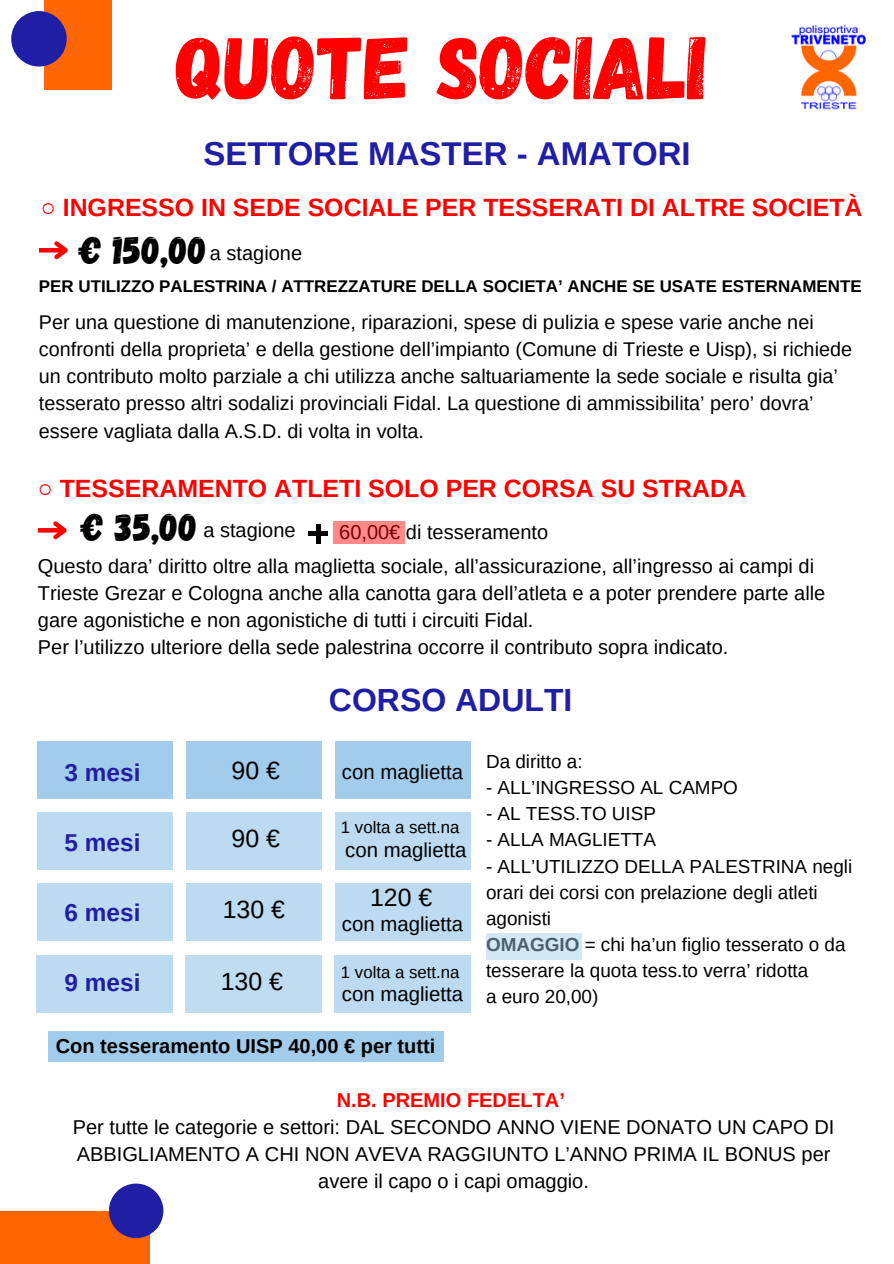
<style>
.page{position:relative;width:894px;height:1264px;background:#fff}
.page>*{position:absolute;margin:0;border:0;box-sizing:border-box;transform-origin:0 0}
.t1{font:88.95px "Gagalin";color:#f00}
.t2{font:38.7px "Gagalin";color:#000}
.t3{font:700 33px "Arimo";color:#211ea6}
.t4{font:700 31.95px "Arimo";color:#211ea6}
.t5{font:700 24.9px "Arimo";color:#f00}
.t6{font:24.9px "Arimo";color:#000}
.t7{font:700 24.3px "Arimo";color:#211ea6}
.t8{font:20.4px "Arimo";color:#000}
.t9{font:20.1px/27px "Arimo";color:#000}
.t10{font:700 20.1px "Arimo";color:#000}
.t11{font:700 20.1px "Arimo";color:#f00}
.t12{font:19.95px "Arimo";color:#000}
.t13{font:19.8px/27.2px "Arimo";color:#000}
.t14{font:18.9px/26.1px "Arimo";color:#000}
.t15{font:700 16.95px "Arimo";color:#000}
.t16{font:16.8px "Arimo";color:#000}
.s1{font-weight:700}
</style>
<div class="page">
<img style="left:791px;top:25px;width:75px;height:85px">
<div style="left:0;top:1210px;width:150px;height:53px;background:#ff6603"></div>
<div style="left:109px;top:1183px;width:54px;height:55px;background:#211ea6;border-radius:50%"></div>
<div style="left:44px;top:0;width:68px;height:89px;background:#ff6603"></div>
<div style="left:11px;top:11px;width:56px;height:56px;background:#211ea6;border-radius:50%"></div>
<hr style="left:39px;top:248px;width:27px;height:4px;background:#f00">
<svg style="left:50px;top:241px;width:18px;height:19px"></svg>
<svg style="left:38px;top:528px;width:11px;height:4px"></svg>
<svg style="left:49px;top:521px;width:18px;height:19px"></svg>
<hr style="left:316px;top:524px;width:4px;height:19px;background:#000">
<div style="left:309px;top:531px;width:19px;height:5px;background:#000"></div>
<div style="left:333px;top:521px;width:71px;height:23px;background:#f88"></div>
<div style="left:37px;top:883px;width:135px;height:58px;background:#bcdaf0"></div>
<div style="left:37px;top:812px;width:135px;height:58px;background:#bcdaf0"></div>
<div style="left:36px;top:955px;width:136px;height:57px;background:#bcdaf0"></div>
<div style="left:37px;top:741px;width:135px;height:57px;background:#a2cceb"></div>
<div style="left:186px;top:883px;width:135px;height:58px;background:#bcdaf0"></div>
<div style="left:186px;top:812px;width:135px;height:58px;background:#bcdaf0"></div>
<div style="left:185px;top:955px;width:136px;height:57px;background:#bfdcf1"></div>
<div style="left:186px;top:741px;width:135px;height:57px;background:#a2cceb"></div>
<div style="left:335px;top:883px;width:135px;height:58px;background:#bcdaf0"></div>
<div style="left:335px;top:812px;width:135px;height:58px;background:#bcdaf0"></div>
<div style="left:334px;top:955px;width:136px;height:57px;background:#bcdaf0"></div>
<div style="left:335px;top:741px;width:135px;height:57px;background:#a2cceb"></div>
<div style="left:486px;top:933px;width:95px;height:27px;background:#d3e7f5"></div>
<div style="left:48px;top:1031px;width:395px;height:30px;background:#a2cceb"></div>
<p class="t1" style="left:176px;top:10px;width:532px">QUOTE SOCIALI</p>
<h4 class="t3" style="left:203px;top:135px;width:489px">SETTORE MASTER - AMATORI</h4>
<h3 class="t5" style="left:41px;top:193px;width:823px">○ INGRESSO IN SEDE SOCIALE PER TESSERATI DI ALTRE SOCIETÀ</h3>
<p class="t2" style="left:80px;top:225px;width:129px">€ 150,00</p>
<h4 class="t12" style="left:210px;top:242px;width:94px">a stagione</h4>
<h2 class="t15" style="left:39px;top:276px;width:824px">PER UTILIZZO PALESTRINA / ATTREZZATURE DELLA SOCIETA’ ANCHE SE USATE ESTERNAMENTE</h2>
<h2 class="t13" style="left:39px;top:308px;width:814px">Per una questione di manutenzione, riparazioni, spese di pulizia e spese varie anche nei confronti della proprieta’ e della gestione dell’impianto (Comune di Trieste e Uisp), si richiede un contributo molto parziale a chi utilizza anche saltuariamente la sede sociale e risulta gia’ tesserato presso altri sodalizi provinciali Fidal. La questione di ammissibilita’ pero’ dovra’ essere vagliata dalla A.S.D. di volta in volta.</h2>
<p class="t5" style="left:38px;top:475px;width:709px">○ TESSERAMENTO ATLETI SOLO PER CORSA SU STRADA</p>
<p class="t2" style="left:82px;top:501px;width:118px">€ 35,00</p>
<p class="t12" style="left:203px;top:518px;width:94px">a stagione</p>
<p class="t12" style="left:339px;top:520px;width:210px">60,00€ di tesseramento</p>
<p class="t9" style="left:38px;top:552px;width:788px">Questo dara’ diritto oltre alla maglietta sociale, all’assicurazione, all’ingresso ai campi di<br>Trieste Grezar e Cologna anche alla canotta gara dell’atleta e a poter prendere parte alle gare agonistiche e non agonistiche di tutti i circuiti Fidal.</p>
<p class="t9" style="left:38px;top:633px;width:691px">Per l’utilizzo ulteriore della sede palestrina occorre il contributo sopra indicato.</p>
<h3 class="t4" style="left:329px;top:681px;width:245px">CORSO ADULTI</h3>
<h5 class="t7" style="left:65px;top:758px;width:77px">3 mesi</h5>
<h5 class="t7" style="left:65px;top:828px;width:77px">5 mesi</h5>
<h5 class="t7" style="left:65px;top:898px;width:77px">6 mesi</h5>
<h5 class="t7" style="left:65px;top:968px;width:77px">9 mesi</h5>
<h6 class="t6" style="left:231px;top:756px;width:50px">90 €</h6>
<p class="t6" style="left:231px;top:824px;width:50px">90 €</p>
<h6 class="t6" style="left:222px;top:895px;width:64px">130 €</h6>
<p class="t6" style="left:221px;top:967px;width:64px">130 €</p>
<h6 class="t8" style="left:342px;top:760px;width:123px">con maglietta</h6>
<p class="t16" style="left:341px;top:818px;width:120px">1 volta a sett.na</p>
<p class="t8" style="left:345px;top:838px;width:123px">con maglietta</p>
<h6 class="t6" style="left:370px;top:883px;width:64px">120 €</h6>
<h6 class="t8" style="left:342px;top:912px;width:123px">con maglietta</h6>
<p class="t16" style="left:341px;top:962px;width:120px">1 volta a sett.na</p>
<p class="t8" style="left:342px;top:982px;width:123px">con maglietta</p>
<p class="t14" style="left:486px;top:748px;width:98px">Da diritto a:</p>
<p class="t14" style="left:486px;top:774px;width:253px">- ALL’INGRESSO AL CAMPO</p>
<p class="t14" style="left:486px;top:800px;width:171px">- AL TESS.TO UISP</p>
<p class="t14" style="left:486px;top:826px;width:171px">- ALLA MAGLIETTA</p>
<p class="t14" style="left:486px;top:853px;width:368px">- ALL’UTILIZZO DELLA PALESTRINA negli orari dei corsi con prelazione degli atleti agonisti</p>
<p class="t14" style="left:486px;top:931px;width:361px"><span class="s1">OMAGGIO</span> = chi ha’un figlio tesserato o da tesserare la quota tess.to verra’ ridotta</p>
<p class="t14" style="left:486px;top:983px;width:114px">a euro 20,00)</p>
<p class="t10" style="left:56px;top:1035px;width:381px">Con tesseramento UISP 40,00 € per tutti</p>
<p class="t11" style="left:336px;top:1088px;width:230px">N.B. PREMIO FEDELTA’</p>
<p class="t9" style="left:73px;top:1113px;width:763px;text-align:center">Per tutte le categorie e settori: DAL SECONDO ANNO VIENE DONATO UN CAPO DI<br>ABBIGLIAMENTO A CHI NON AVEVA RAGGIUNTO L’ANNO PRIMA IL BONUS per avere il capo o i capi omaggio.</p>
</div>
